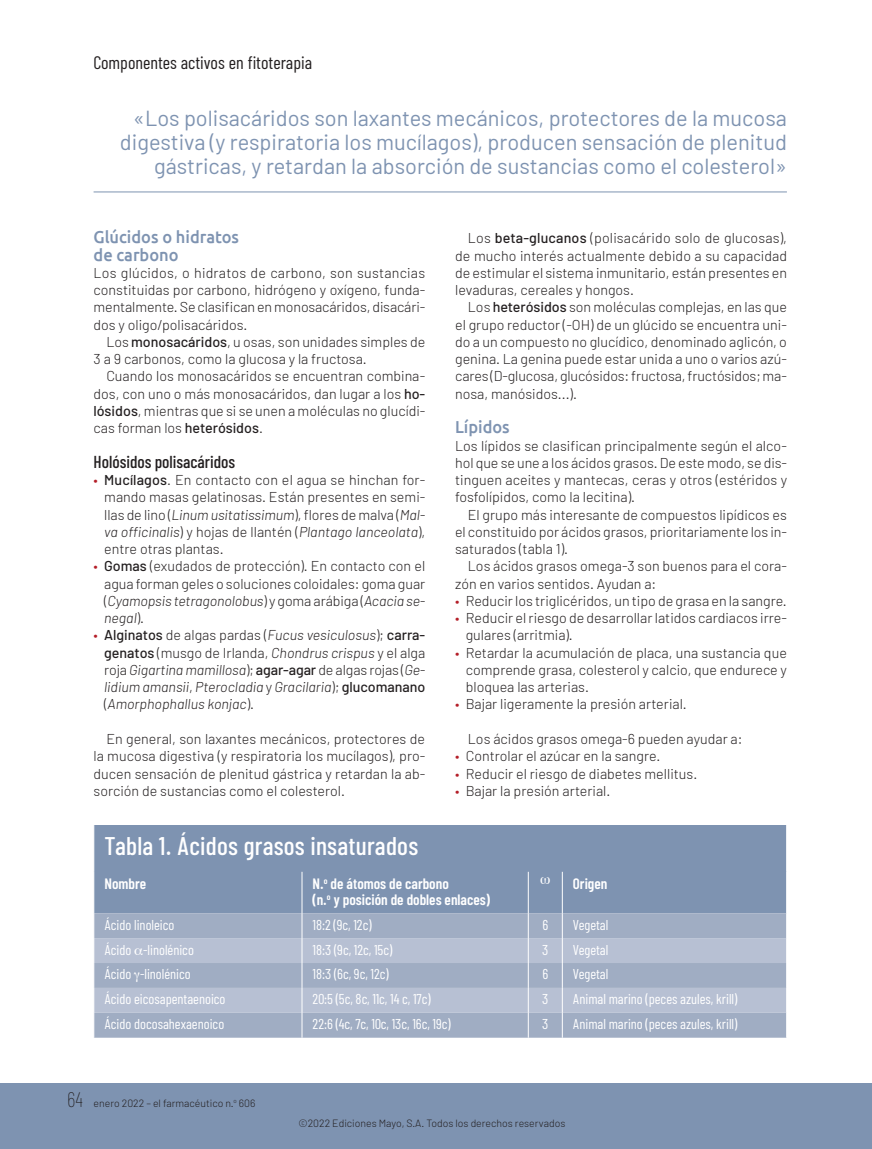
<style>
.page{position:relative;width:872px;height:1149px;background:#fff}
.page>*{position:absolute;margin:0;border:0;box-sizing:border-box;transform-origin:0 0}
.TAULA_titol{font:500 25.5px "Barlow Condensed";letter-spacing:.01em;color:#fff}
.FRASE_DESTACATA_cap{font:21.75px/24px "Barlow";color:#7e93b1;text-align:right}
.t1{font:18px "Barlow Condensed";color:#231f20}
.LADILLO{font:500 17.25px/17.2px "Ubuntu";color:#7e93b1;scale:.95 1}
.LADILLO_2{font:500 17.25px "Barlow Condensed";color:#231f20}
.TAULA_items{font:600 15px/15.8px "Barlow Condensed";color:#fff}
.TEXT_GENERAL{font:300 14.25px/17.2px "Barlow";color:#231f20;text-align:justify}
.TEXT_GENERAL_sense_e{font:300 14.25px/17.2px "Barlow";color:#231f20;text-align:justify}
.TAULA_text{font:14.25px "Barlow Condensed";color:#fff}
.t2{font:italic 300 14.25px/17.2px "Barlow";color:#231f20;text-align:justify}
.t3{font:300 10.5px "Barlow";color:#231f20}
.s1{font-weight:500}
.s2{color:#b41e28}
.s3{font-style:italic}
.s4{font-style:normal;color:#b41e28}
.s5{font-weight:500;font-style:normal}
.s6{font-style:normal}
.s7{font-family:"Barlow Condensed";font-weight:100;font-size:21px}
</style>
<div class="page">
<div style="left:0;top:1082px;width:872px;height:66px;background:#7e93b1"></div>
<div style="left:95px;top:825px;width:691px;height:87px;background:#7e93b1"></div>
<svg style="left:95px;top:912px;width:691px;height:125px;background:#a0adc3"></svg>
<svg style="left:95px;top:937px;width:691px;height:75px;background:#afb9cd"></svg>
<hr style="left:302px;top:871px;width:1px;height:41px;background:#fff">
<hr style="left:528px;top:871px;width:1px;height:41px;background:#fff">
<hr style="left:562px;top:871px;width:1px;height:41px;background:#fff">
<svg style="left:302px;top:912px;width:1px;height:125px"></svg>
<svg style="left:528px;top:912px;width:1px;height:125px"></svg>
<svg style="left:562px;top:912px;width:1px;height:125px"></svg>
<svg style="left:94px;top:912px;width:1px;height:125px"></svg>
<svg style="left:786px;top:912px;width:1px;height:125px"></svg>
<hr style="left:94px;top:191px;width:693px;height:1px;background:#7e93b1">
<svg style="left:540px;top:877px;width:10px;height:7px"></svg>
<svg style="left:135px;top:947px;width:8px;height:7px"></svg>
<svg style="left:134px;top:972px;width:5px;height:10px"></svg>
<p class="t1" style="left:93px;top:51px;width:220px">Componentes activos en fitoterapia</p>
<p class="FRASE_DESTACATA_cap" style="left:120px;top:105px;width:668px">«Los polisacáridos son laxantes mecánicos, protectores de la mucosa digestiva (y respiratoria los mucílagos), producen sensación de plenitud gástricas, y retardan la absorción de sustancias como el colesterol»</p>
<p class="LADILLO" style="left:94px;top:228px;width:155px">Glúcidos o hidratos de carbono</p>
<p class="TEXT_GENERAL_sense_e" style="left:94px;top:264px;width:333px">Los glúcidos, o hidratos de carbono, son sustancias constituidas por carbono, hidrógeno y oxígeno, funda&shy;mentalmente. Se clasifican en monosacáridos, disacári&shy;dos y oligo/polisacáridos.</p>
<p class="TEXT_GENERAL" style="left:94px;top:333px;width:333px;text-indent:13px">Los <span class="s1">monosacáridos</span>, u osas, son unidades simples de<br>3 a 9 carbonos, como la glucosa y la fructosa.</p>
<p class="TEXT_GENERAL" style="left:94px;top:367px;width:333px;text-indent:13px">Cuando los monosacáridos se encuentran combina&shy;dos, con uno o más monosacáridos, dan lugar a los <span class="s1">ho&shy;lósidos</span>, mientras que si se unen a moléculas no glucídi&shy;cas forman los <span class="s1">heterósidos</span>.</p>
<p class="LADILLO_2" style="left:94px;top:450px;width:143px">Holósidos polisacáridos</p>
<p class="TEXT_GENERAL" style="left:104px;top:471px;width:323px;text-indent:-11px"><span class="s2">•</span> <span class="s1">Mucílagos</span>. En contacto con el agua se hinchan for&shy;mando masas gelatinosas. Están presentes en semi&shy;llas de lino (<span class="s3">Linum usitatissimum</span>), flores de malva (<span class="s3">Mal&shy;va officinalis</span>) y hojas de llantén (<span class="s3">Plantago lanceolata</span>), entre otras plantas.</p>
<p class="TEXT_GENERAL" style="left:104px;top:557px;width:323px;text-indent:-11px"><span class="s2">•</span> <span class="s1">Gomas</span> (exudados de protección). En contacto con el agua forman geles o soluciones coloidales: goma guar (<span class="s3">Cyamopsis tetragonolobus</span>) y goma arábiga (<span class="s3">Acacia se&shy;negal</span>).</p>
<p class="t2" style="left:104px;top:626px;width:323px;text-indent:-11px"><span class="s4">•</span> <span class="s5">Alginatos</span> <span class="s6">de algas pardas (</span>Fucus vesiculosus<span class="s6">);</span> <span class="s5">carra&shy;genatos</span> <span class="s6">(musgo de Irlanda,</span> Chondrus crispus <span class="s6">y el alga roja</span> Gigartina mamillosa<span class="s6">);</span> <span class="s5">agar-agar</span> <span class="s6">de algas rojas (</span>Ge&shy;lidium amansii<span class="s6">,</span> Pterocladia <span class="s6">y</span> Gracilaria<span class="s6">);</span> <span class="s5">glucomanano </span><span class="s6">(</span>Amorphophallus konjac<span class="s6">).</span></p>
<p class="TEXT_GENERAL" style="left:94px;top:729px;width:333px;text-indent:13px">En general, son laxantes mecánicos, protectores de la mucosa digestiva (y respiratoria los mucílagos), pro&shy;ducen sensación de plenitud gástrica y retardan la ab&shy;sorción de sustancias como el colesterol.</p>
<p class="TEXT_GENERAL" style="left:455px;top:229px;width:333px;text-indent:13px">Los <span class="s1">beta-glucanos</span> (polisacárido solo de glucosas), de mucho interés actualmente debido a su capacidad de estimular el sistema inmunitario, están presentes en levaduras, cereales y hongos.</p>
<p class="TEXT_GENERAL" style="left:455px;top:298px;width:333px;text-indent:13px">Los <span class="s1">heterósidos</span> son moléculas complejas, en las que el grupo reductor (-OH) de un glúcido se encuentra uni&shy;do a un compuesto no glucídico, denominado aglicón, o genina. La genina puede estar unida a uno o varios azú&shy;cares (D-glucosa, glucósidos: fructosa, fructósidos; ma&shy;nosa, manósidos...).</p>
<p class="LADILLO" style="left:455px;top:418px;width:59px">Lípidos</p>
<p class="TEXT_GENERAL_sense_e" style="left:455px;top:436px;width:333px">Los lípidos se clasifican principalmente según el alco&shy;hol que se une a los ácidos grasos. De este modo, se dis&shy;tinguen aceites y mantecas, ceras y otros (estéridos y fosfolípidos, como la lecitina).</p>
<p class="TEXT_GENERAL" style="left:455px;top:505px;width:333px;text-indent:13px">El grupo más interesante de compuestos lipídicos es el constituido por ácidos grasos, prioritariamente los in&shy;saturados (tabla 1).</p>
<p class="TEXT_GENERAL" style="left:455px;top:557px;width:333px;text-indent:13px">Los ácidos grasos omega-3 son buenos para el cora&shy;zón en varios sentidos. Ayudan a:</p>
<p class="TEXT_GENERAL" style="left:455px;top:591px;width:333px"><span class="s2">•</span> Reducir los triglicéridos, un tipo de grasa en la sangre.</p>
<p class="TEXT_GENERAL" style="left:466px;top:609px;width:323px;text-indent:-11px"><span class="s2">•</span> Reducir el riesgo de desarrollar latidos cardiacos irre&shy;gulares (arritmia).</p>
<p class="TEXT_GENERAL" style="left:466px;top:643px;width:323px;text-indent:-11px"><span class="s2">•</span> Retardar la acumulación de placa, una sustancia que comprende grasa, colesterol y calcio, que endurece y bloquea las arterias.</p>
<p class="TEXT_GENERAL" style="left:455px;top:695px;width:233px"><span class="s2">•</span> Bajar ligeramente la presión arterial.</p>
<p class="TEXT_GENERAL" style="left:468px;top:729px;width:276px">Los ácidos grasos omega-6 pueden ayudar a:</p>
<p class="TEXT_GENERAL" style="left:455px;top:747px;width:207px"><span class="s2">•</span> Controlar el azúcar en la sangre.</p>
<p class="TEXT_GENERAL" style="left:455px;top:764px;width:244px"><span class="s2">•</span> Reducir el riesgo de diabetes mellitus.</p>
<p class="TEXT_GENERAL" style="left:455px;top:781px;width:157px"><span class="s2">•</span> Bajar la presión arterial.</p>
<p class="TAULA_titol" style="left:104px;top:829px;width:315px">Tabla 1. Ácidos grasos insaturados</p>
<p class="TAULA_items" style="left:104px;top:875px;width:43px">Nombre</p>
<p class="TAULA_items" style="left:313px;top:875px;width:179px">N.<sup>o</sup> de átomos de carbono<br>(n.<sup>o</sup> y posición de dobles enlaces)</p>
<p class="TAULA_items" style="left:573px;top:875px;width:36px">Origen</p>
<p class="TAULA_text" style="left:104px;top:915px;width:71px">Ácido linoleico</p>
<p class="TAULA_text" style="left:313px;top:915px;width:60px">18:2 (9c, 12c)</p>
<p class="TAULA_text" style="left:542px;top:915px;width:7px">6</p>
<p class="TAULA_text" style="left:573px;top:915px;width:37px">Vegetal</p>
<p class="TAULA_text" style="left:104px;top:940px;width:91px">Ácido -linolénico</p>
<p class="TAULA_text" style="left:313px;top:940px;width:81px">18:3 (9c, 12c, 15c)</p>
<p class="TAULA_text" style="left:542px;top:940px;width:8px">3</p>
<p class="TAULA_text" style="left:573px;top:940px;width:37px">Vegetal</p>
<p class="TAULA_text" style="left:104px;top:965px;width:88px">Ácido -linolénico</p>
<p class="TAULA_text" style="left:313px;top:965px;width:78px">18:3 (6c, 9c, 12c)</p>
<p class="TAULA_text" style="left:542px;top:965px;width:7px">6</p>
<p class="TAULA_text" style="left:573px;top:965px;width:37px">Vegetal</p>
<p class="TAULA_text" style="left:104px;top:989px;width:123px">Ácido eicosapentaenoico</p>
<p class="TAULA_text" style="left:313px;top:989px;width:119px">20:5 (5c, 8c, 11c, 14 c, 17c)</p>
<p class="TAULA_text" style="left:542px;top:989px;width:8px">3</p>
<p class="TAULA_text" style="left:573px;top:989px;width:166px">Animal marino (peces azules, krill)</p>
<p class="TAULA_text" style="left:104px;top:1014px;width:121px">Ácido docosahexaenoico</p>
<p class="TAULA_text" style="left:313px;top:1014px;width:140px">22:6 (4c, 7c, 10c, 13c, 16c, 19c)</p>
<p class="TAULA_text" style="left:542px;top:1014px;width:8px">3</p>
<p class="TAULA_text" style="left:573px;top:1014px;width:166px">Animal marino (peces azules, krill)</p>
<p class="t3" style="left:67px;top:1096px;width:190px"><span class="s7">64</span> enero 2022 – el farmacéutico n.<sup>o</sup> 606</p>
<p class="t3" style="left:298px;top:1115px;width:268px">©2022 Ediciones Mayo, S.A. Todos los derechos reservados</p>
</div>
